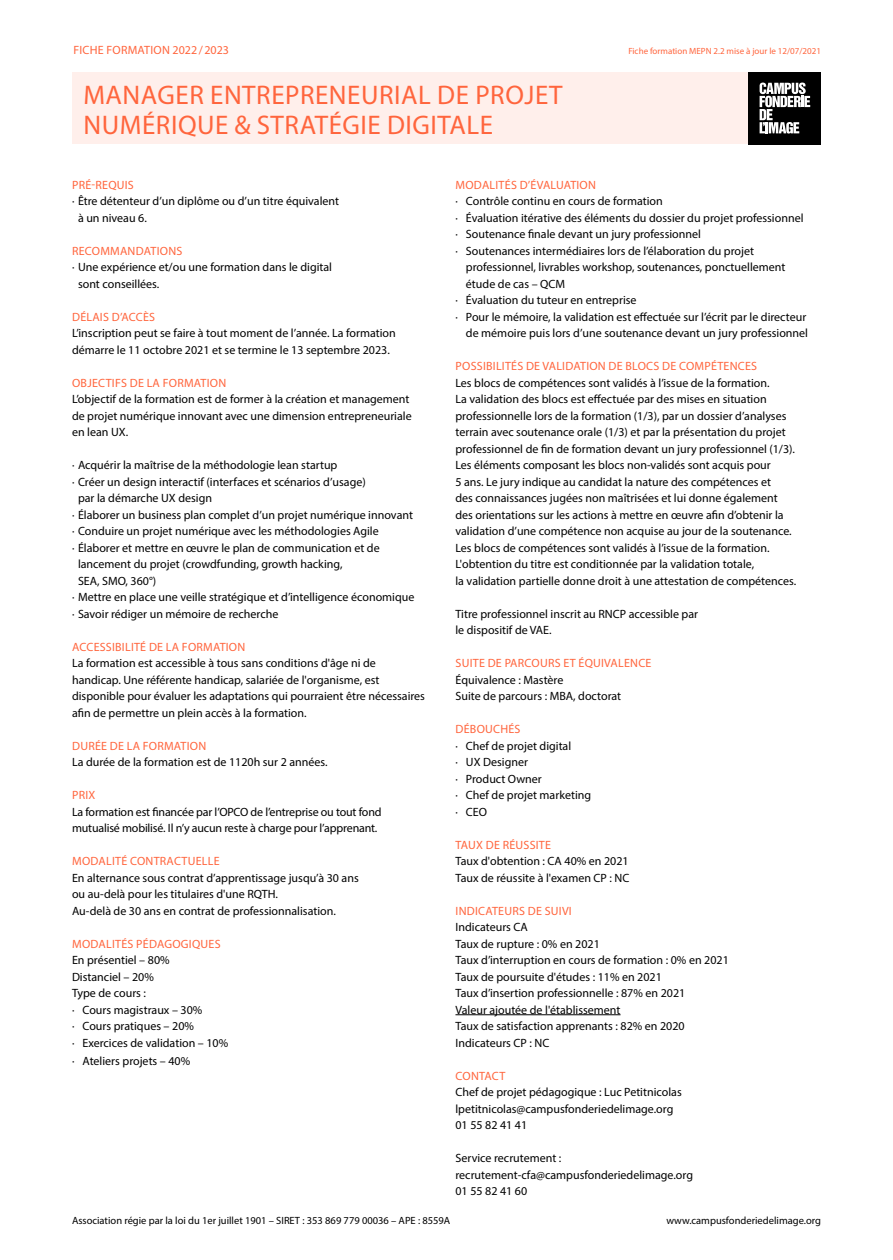
<style>
.page{position:relative;width:893px;height:1260px;background:#fff}
.page>*{position:absolute;margin:0;border:0;box-sizing:border-box;transform-origin:0 0}
.t1{font:27px/30px "Myriad Pro";letter-spacing:.02em;color:#ff653d}
.t2{font:12px/16.5px "Myriad Pro";color:#000}
.t3{font:12px "Myriad Pro";letter-spacing:.02em;color:#ff653d}
.t4{font:10.5px "Myriad Pro";color:#000}
.t5{font:9px "Myriad Pro";color:#ff653d}
</style>
<div class="page">
<div style="left:72px;top:72px;width:749px;height:72px;background:#ffefeb"></div>
<div style="left:749px;top:72px;width:72px;height:72px;background:#000"></div>
<svg style="left:760px;top:83px;width:50px;height:51px"></svg>
<hr style="left:455px;top:1014px;width:165px;height:1px;background:#000">
<p class="t3" style="left:73px;top:43px;width:157px">FICHE FORMATION 2022/2023</p>
<h1 class="t1" style="left:84px;top:80px;width:481px">MANAGER ENTREPRENEURIAL DE PROJET<br>NUMÉRIQUE &amp; STRATÉGIE DIGITALE</h1>
<p class="t5" style="left:628px;top:45px;width:194px">Fiche formation MEPN 2.2 mise à jour le 12/07/2021</p>
<p class="t3" style="left:72px;top:177px;width:63px">PRÉ-REQUIS</p>
<p class="t2" style="left:78px;top:193px;width:263px;text-indent:-6px">· Être détenteur d’un diplôme ou d’un titre équivalent à un niveau 6.</p>
<p class="t3" style="left:72px;top:243px;width:112px">RECOMMANDATIONS</p>
<p class="t2" style="left:78px;top:259px;width:256px;text-indent:-6px">· Une expérience et/ou une formation dans le digital sont conseillées.</p>
<p class="t3" style="left:72px;top:309px;width:85px">DÉLAIS D’ACCÈS</p>
<p class="t2" style="left:72px;top:325px;width:325px">L’inscription peut se faire à tout moment de l’année. La formation démarre le 11 octobre 2021 et se termine le 13 septembre 2023.</p>
<p class="t3" style="left:72px;top:375px;width:156px">OBJECTIFS DE LA FORMATION</p>
<p class="t2" style="left:72px;top:391px;width:341px">L’objectif de la formation est de former à la création et management de projet numérique innovant avec une dimension entrepreneuriale en lean UX.</p>
<p class="t2" style="left:72px;top:457px;width:267px">· Acquérir la maîtrise de la méthodologie lean startup</p>
<p class="t2" style="left:72px;top:473px;width:295px">· Créer un design interactif (interfaces et scénarios d’usage)</p>
<p class="t2" style="left:78px;top:490px;width:136px">par la démarche UX design</p>
<p class="t2" style="left:72px;top:506px;width:343px">· Élaborer un business plan complet d’un projet numérique innovant</p>
<p class="t2" style="left:72px;top:523px;width:308px">· Conduire un projet numérique avec les méthodologies Agile</p>
<p class="t2" style="left:72px;top:539px;width:309px">· Élaborer et mettre en œuvre le plan de communication et de</p>
<p class="t2" style="left:78px;top:556px;width:266px">lancement du projet (crowdfunding, growth hacking,</p>
<p class="t2" style="left:78px;top:572px;width:80px">SEA, SMO, 360°)</p>
<p class="t2" style="left:72px;top:589px;width:344px">· Mettre en place une veille stratégique et d’intelligence économique</p>
<p class="t2" style="left:72px;top:605px;width:208px">· Savoir rédiger un mémoire de recherche</p>
<p class="t3" style="left:72px;top:639px;width:175px">ACCESSIBILITÉ DE LA FORMATION</p>
<p class="t2" style="left:72px;top:655px;width:355px">La formation est accessible à tous sans conditions d'âge ni de handicap. Une référente handicap, salariée de l'organisme, est disponible pour évaluer les adaptations qui pourraient être nécessaires afin de permettre un plein accès à la formation.</p>
<p class="t3" style="left:72px;top:738px;width:136px">DURÉE DE LA FORMATION</p>
<p class="t2" style="left:72px;top:754px;width:257px">La durée de la formation est de 1120h sur 2 années.</p>
<p class="t3" style="left:72px;top:788px;width:25px">PRIX</p>
<p class="t2" style="left:72px;top:803px;width:311px">La formation est financée par l’OPCO de l’entreprise ou tout fond mutualisé mobilisé. Il n’y aucun reste à charge pour l’apprenant.</p>
<p class="t3" style="left:72px;top:854px;width:149px">MODALITÉ CONTRACTUELLE</p>
<p class="t2" style="left:72px;top:869px;width:288px">En alternance sous contrat d’apprentissage jusqu’à 30 ans ou au-delà pour les titulaires d'une RQTH.<br>Au-delà de 30 ans en contrat de professionnalisation.</p>
<p class="t3" style="left:72px;top:936px;width:150px">MODALITÉS PÉDAGOGIQUES</p>
<p class="t2" style="left:72px;top:952px;width:158px">En présentiel – 80%<br>Distanciel – 20%<br>Type de cours :<br>· Cours magistraux – 30%<br>· Cours pratiques – 20%<br>· Exercices de validation – 10%</p>
<p class="t2" style="left:72px;top:1052px;width:120px">· Ateliers projets – 40%</p>
<p class="t3" style="left:456px;top:177px;width:142px">MODALITÉS D’ÉVALUATION</p>
<p class="t2" style="left:455px;top:193px;width:209px">· Contrôle continu en cours de formation</p>
<p class="t2" style="left:455px;top:209px;width:350px">· Évaluation itérative des éléments du dossier du projet professionnel</p>
<p class="t2" style="left:455px;top:226px;width:247px">· Soutenance finale devant un jury professionnel</p>
<p class="t2" style="left:455px;top:242px;width:300px">· Soutenances intermédiaires lors de l’élaboration du projet</p>
<p class="t2" style="left:466px;top:259px;width:321px">professionnel, livrables workshop, soutenances, ponctuellement</p>
<p class="t2" style="left:466px;top:275px;width:101px">étude de cas – QCM</p>
<p class="t2" style="left:455px;top:292px;width:183px">· Évaluation du tuteur en entreprise</p>
<p class="t2" style="left:455px;top:308px;width:352px">· Pour le mémoire, la validation est effectuée sur l’écrit par le directeur</p>
<p class="t2" style="left:466px;top:325px;width:344px">de mémoire puis lors d’une soutenance devant un jury professionnel</p>
<p class="t3" style="left:456px;top:359px;width:303px">POSSIBILITÉS DE VALIDATION DE BLOCS DE COMPÉTENCES</p>
<p class="t2" style="left:455px;top:374px;width:342px">Les blocs de compétences sont validés à l’issue de la formation.<br>La validation des blocs est effectuée par des mises en situation professionnelle lors de la formation (1/3), par un dossier d’analyses terrain avec soutenance orale (1/3) et par la présentation du projet professionnel de fin de formation devant un jury professionnel (1/3).<br>Les éléments composant les blocs non-validés sont acquis pour<br>5 ans. Le jury indique au candidat la nature des compétences et<br>des connaissances jugées non maîtrisées et lui donne également des orientations sur les actions à mettre en œuvre afin d’obtenir la validation d’une compétence non acquise au jour de la soutenance.<br>Les blocs de compétences sont validés à l’issue de la formation.<br>L'obtention du titre est conditionnée par la validation totale,<br>la validation partielle donne droit à une attestation de compétences.</p>
<p class="t2" style="left:455px;top:605px;width:244px">Titre professionnel inscrit au RNCP accessible par le dispositif de VAE.</p>
<p class="t3" style="left:456px;top:656px;width:197px">SUITE DE PARCOURS ET ÉQUIVALENCE</p>
<p class="t2" style="left:455px;top:671px;width:167px">Équivalence : Mastère<br>Suite de parcours : MBA, doctorat</p>
<p class="t3" style="left:456px;top:722px;width:66px">DÉBOUCHÉS</p>
<p class="t2" style="left:455px;top:737px;width:137px">· Chef de projet digital<br>· UX Designer<br>· Product Owner<br>· Chef de projet marketing · CEO</p>
<p class="t3" style="left:456px;top:837px;width:97px">TAUX DE RÉUSSITE</p>
<p class="t2" style="left:455px;top:853px;width:175px">Taux d'obtention : CA 40% en 2021<br>Taux de réussite à l'examen CP : NC</p>
<p class="t3" style="left:456px;top:903px;width:118px">INDICATEURS DE SUIVI</p>
<p class="t2" style="left:455px;top:919px;width:275px">Indicateurs CA<br>Taux de rupture : 0% en 2021<br>Taux d’interruption en cours de formation : 0% en 2021<br>Taux de poursuite d'études : 11% en 2021<br>Taux d’insertion professionnelle : 87% en 2021<br>Valeur ajoutée de l'établissement<br>Taux de satisfaction apprenants : 82% en 2020<br>Indicateurs CP : NC</p>
<p class="t3" style="left:456px;top:1068px;width:51px">CONTACT</p>
<p class="t2" style="left:455px;top:1084px;width:228px">Chef de projet pédagogique : Luc Petitnicolas lpetitnicolas@campusfonderiedelimage.org<br>01 55 82 41 41</p>
<p class="t2" style="left:455px;top:1150px;width:239px">Service recrutement : recrutement-cfa@campusfonderiedelimage.org<br>01 55 82 41 60</p>
<p class="t4" style="left:72px;top:1214px;width:380px">Association régie par la loi du 1er juillet 1901 – SIRET : 353 869 779 00036 – APE : 8559A</p>
<p class="t4" style="left:666px;top:1214px;width:156px">www.campusfonderiedelimage.org</p>
</div>
